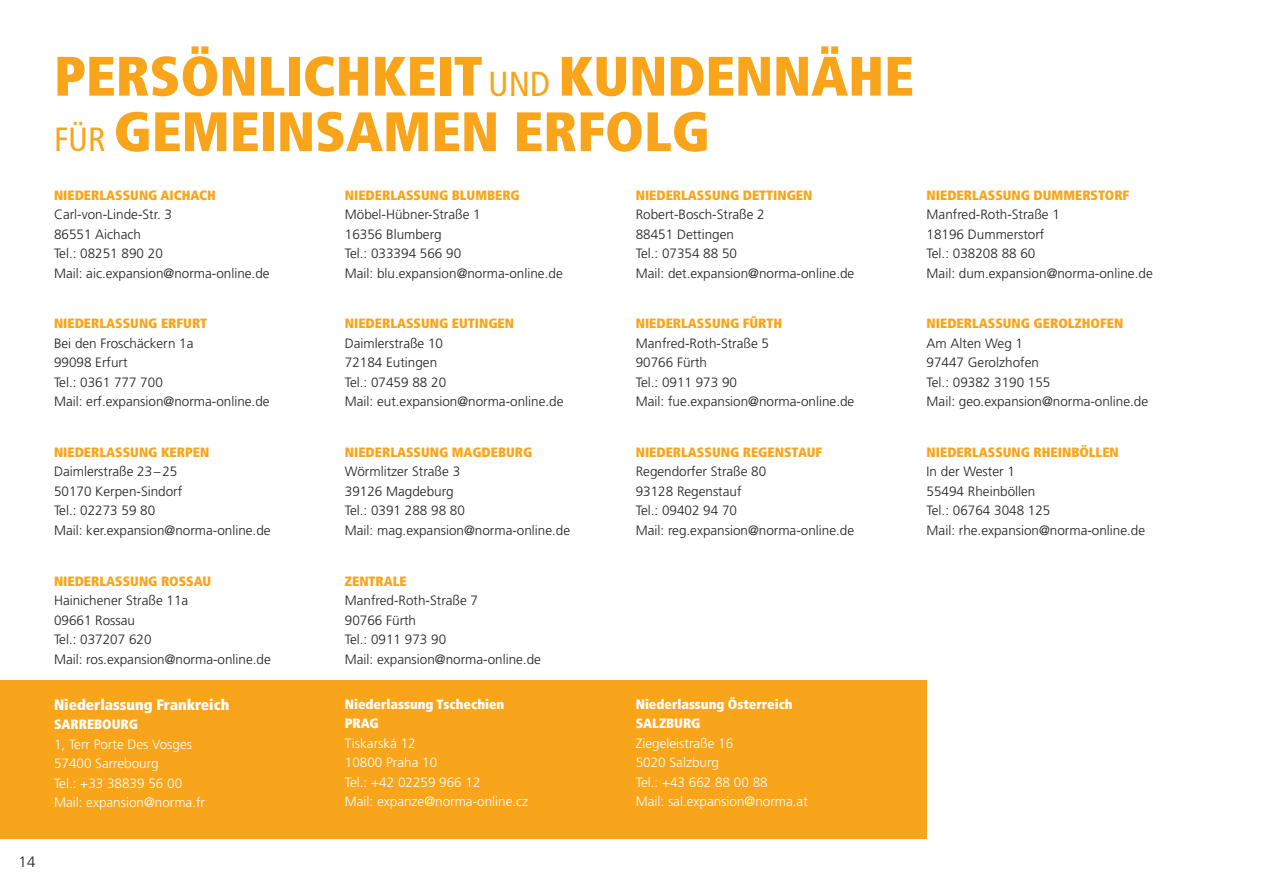
<style>
.page{position:relative;width:1263px;height:893px;background:#fff}
.page>*{position:absolute;margin:0;border:0;box-sizing:border-box;transform-origin:0 0}
.t1{font:900 condensed 55.5px/55.5px "Frutiger LT Std";color:#f9a51b}
.t2{font:900 condensed 15px "Frutiger LT Std";color:#fff}
.t3{font:300 15px "Frutiger LT Std";color:#231f20}
.t4{font:300 13.5px/19.5px "Frutiger LT Std";color:#231f20}
.t5{font:900 condensed 13.5px/19.5px "Frutiger LT Std";color:#f9a51b}
.t6{font:300 13.5px/19.5px "Frutiger LT Std";color:#fff}
.t7{font:900 condensed 13.5px "Frutiger LT Std";color:#fff}
.s1{font-weight:400;font-size:34.8px}
.s2{font-weight:400;font-size:33.6px}
.s3{font-weight:300;font-stretch:normal;color:#231f20}
.s4{font-weight:900;font-stretch:condensed;color:#f9a51b}
.s5{font-weight:900;font-stretch:condensed}
</style>
<div class="page">
<div style="left:0;top:680px;width:927px;height:159px;background:#f9a51b"></div>
<p class="t3" style="left:19px;top:853px;width:18px">14</p>
<p class="t1" style="left:54px;top:48px;width:861px">PERSÖNLICHKEIT <span class="s1">UND</span> KUNDENNÄHE<br><span class="s2">FÜR</span> GEMEINSAMEN ERFOLG</p>
<p class="t5" style="left:54px;top:185px;width:163px">NIEDERLASSUNG AICHACH<br><span class="s3">Carl-von-Linde-Str. 3</span></p>
<p class="t4" style="left:54px;top:224px;width:89px">86551 Aichach</p>
<p class="t4" style="left:54px;top:244px;width:110px">Tel.: 08251 890 20</p>
<p class="t4" style="left:54px;top:263px;width:217px">Mail: aic.expansion@norma-online.de</p>
<p class="t4" style="left:54px;top:314px;width:155px"><span class="s4">NIEDERLASSUNG ERFURT<br></span>Bei den Froschäckern 1a</p>
<p class="t4" style="left:54px;top:353px;width:75px">99098 Erfurt</p>
<p class="t4" style="left:54px;top:373px;width:110px">Tel.: 0361 777 700</p>
<p class="t4" style="left:54px;top:392px;width:217px">Mail: erf.expansion@norma-online.de</p>
<p class="t5" style="left:54px;top:442px;width:157px">NIEDERLASSUNG KERPEN<br><span class="s3">Daimlerstraße 23–25</span></p>
<p class="t4" style="left:54px;top:482px;width:130px">50170 Kerpen-Sindorf</p>
<p class="t4" style="left:54px;top:501px;width:103px">Tel.: 02273 59 80</p>
<p class="t4" style="left:54px;top:521px;width:218px">Mail: ker.expansion@norma-online.de</p>
<p class="t4" style="left:54px;top:571px;width:159px"><span class="s4">NIEDERLASSUNG ROSSAU<br></span>Hainichener Straße 11a</p>
<p class="t4" style="left:54px;top:610px;width:83px">09661 Rossau</p>
<p class="t4" style="left:54px;top:630px;width:99px">Tel.: 037207 620</p>
<p class="t4" style="left:54px;top:649px;width:218px">Mail: ros.expansion@norma-online.de</p>
<p class="t2" style="left:54px;top:695px;width:177px">Niederlassung Frankreich</p>
<p class="t6" style="left:54px;top:715px;width:140px"><span class="s5">SARREBOURG<br></span>1, Terr Porte Des Vosges<br>57400 Sarrebourg<br>Tel.: +33 38839 56 00</p>
<p class="t6" style="left:54px;top:793px;width:153px">Mail: expansion@norma.fr</p>
<p class="t5" style="left:345px;top:185px;width:176px">NIEDERLASSUNG BLUMBERG<br><span class="s3">Möbel-Hübner-Straße 1</span></p>
<p class="t4" style="left:345px;top:224px;width:98px">16356 Blumberg</p>
<p class="t4" style="left:345px;top:244px;width:118px">Tel.: 033394 566 90</p>
<p class="t4" style="left:345px;top:263px;width:219px">Mail: blu.expansion@norma-online.de</p>
<p class="t5" style="left:345px;top:314px;width:171px">NIEDERLASSUNG EUTINGEN<br><span class="s3">Daimlerstraße 10</span></p>
<p class="t4" style="left:345px;top:353px;width:94px">72184 Eutingen</p>
<p class="t4" style="left:345px;top:373px;width:103px">Tel.: 07459 88 20</p>
<p class="t4" style="left:345px;top:392px;width:220px">Mail: eut.expansion@norma-online.de</p>
<p class="t5" style="left:345px;top:442px;width:189px">NIEDERLASSUNG MAGDEBURG</p>
<p class="t4" style="left:345px;top:462px;width:117px">Wörmlitzer Straße 3</p>
<p class="t4" style="left:345px;top:482px;width:110px">39126 Magdeburg</p>
<p class="t4" style="left:345px;top:501px;width:122px">Tel.: 0391 288 98 80</p>
<p class="t4" style="left:345px;top:521px;width:227px">Mail: mag.expansion@norma-online.de</p>
<p class="t5" style="left:345px;top:571px;width:63px">ZENTRALE</p>
<p class="t4" style="left:345px;top:591px;width:135px">Manfred-Roth-Straße 7</p>
<p class="t4" style="left:345px;top:610px;width:73px">90766 Fürth</p>
<p class="t4" style="left:345px;top:630px;width:103px">Tel.: 0911 973 90</p>
<p class="t4" style="left:345px;top:649px;width:198px">Mail: expansion@norma-online.de</p>
<p class="t7" style="left:345px;top:696px;width:161px">Niederlassung Tschechien</p>
<p class="t7" style="left:345px;top:715px;width:36px">PRAG</p>
<p class="t6" style="left:345px;top:733px;width:72px">Tiskarská 12</p>
<p class="t6" style="left:345px;top:753px;width:94px">10800 Praha 10</p>
<p class="t6" style="left:345px;top:772px;width:137px">Tel.: +42 02259 966 12</p>
<p class="t6" style="left:345px;top:792px;width:185px">Mail: expanze@norma-online.cz</p>
<p class="t5" style="left:636px;top:185px;width:178px">NIEDERLASSUNG DETTINGEN<br><span class="s3">Robert-Bosch-Straße 2</span></p>
<p class="t4" style="left:636px;top:224px;width:100px">88451 Dettingen</p>
<p class="t4" style="left:636px;top:244px;width:103px">Tel.: 07354 88 50</p>
<p class="t4" style="left:636px;top:263px;width:220px">Mail: det.expansion@norma-online.de</p>
<p class="t4" style="left:636px;top:314px;width:148px"><span class="s4">NIEDERLASSUNG FÜRTH<br></span>Manfred-Roth-Straße 5</p>
<p class="t4" style="left:636px;top:353px;width:73px">90766 Fürth</p>
<p class="t4" style="left:636px;top:373px;width:103px">Tel.: 0911 973 90</p>
<p class="t4" style="left:636px;top:392px;width:220px">Mail: fue.expansion@norma-online.de</p>
<p class="t5" style="left:636px;top:442px;width:188px">NIEDERLASSUNG REGENSTAUF</p>
<p class="t4" style="left:636px;top:462px;width:132px">Regendorfer Straße 80</p>
<p class="t4" style="left:636px;top:482px;width:107px">93128 Regenstauf</p>
<p class="t4" style="left:636px;top:501px;width:103px">Tel.: 09402 94 70</p>
<p class="t4" style="left:636px;top:521px;width:220px">Mail: reg.expansion@norma-online.de</p>
<p class="t7" style="left:636px;top:696px;width:158px">Niederlassung Österreich</p>
<p class="t7" style="left:636px;top:715px;width:66px">SALZBURG</p>
<p class="t6" style="left:636px;top:733px;width:99px">Ziegeleistraße 16</p>
<p class="t6" style="left:636px;top:753px;width:85px">5020 Salzburg</p>
<p class="t6" style="left:636px;top:772px;width:133px">Tel.: +43 662 88 00 88</p>
<p class="t6" style="left:636px;top:792px;width:174px">Mail: sal.expansion@norma.at</p>
<p class="t5" style="left:927px;top:185px;width:204px">NIEDERLASSUNG DUMMERSTORF<br><span class="s3">Manfred-Roth-Straße 1</span></p>
<p class="t4" style="left:927px;top:224px;width:119px">18196 Dummerstorf</p>
<p class="t4" style="left:927px;top:244px;width:110px">Tel.: 038208 88 60</p>
<p class="t4" style="left:927px;top:263px;width:228px">Mail: dum.expansion@norma-online.de</p>
<p class="t5" style="left:927px;top:314px;width:198px">NIEDERLASSUNG GEROLZHOFEN<br><span class="s3">Am Alten Weg 1</span></p>
<p class="t4" style="left:927px;top:353px;width:114px">97447 Gerolzhofen</p>
<p class="t4" style="left:927px;top:373px;width:125px">Tel.: 09382 3190 155</p>
<p class="t4" style="left:927px;top:392px;width:223px">Mail: geo.expansion@norma-online.de</p>
<p class="t5" style="left:927px;top:442px;width:194px">NIEDERLASSUNG RHEINBÖLLEN</p>
<p class="t4" style="left:927px;top:462px;width:90px">In der Wester 1</p>
<p class="t4" style="left:927px;top:482px;width:110px">55494 Rheinböllen</p>
<p class="t4" style="left:927px;top:501px;width:125px">Tel.: 06764 3048 125</p>
<p class="t4" style="left:927px;top:521px;width:220px">Mail: rhe.expansion@norma-online.de</p>
</div>
